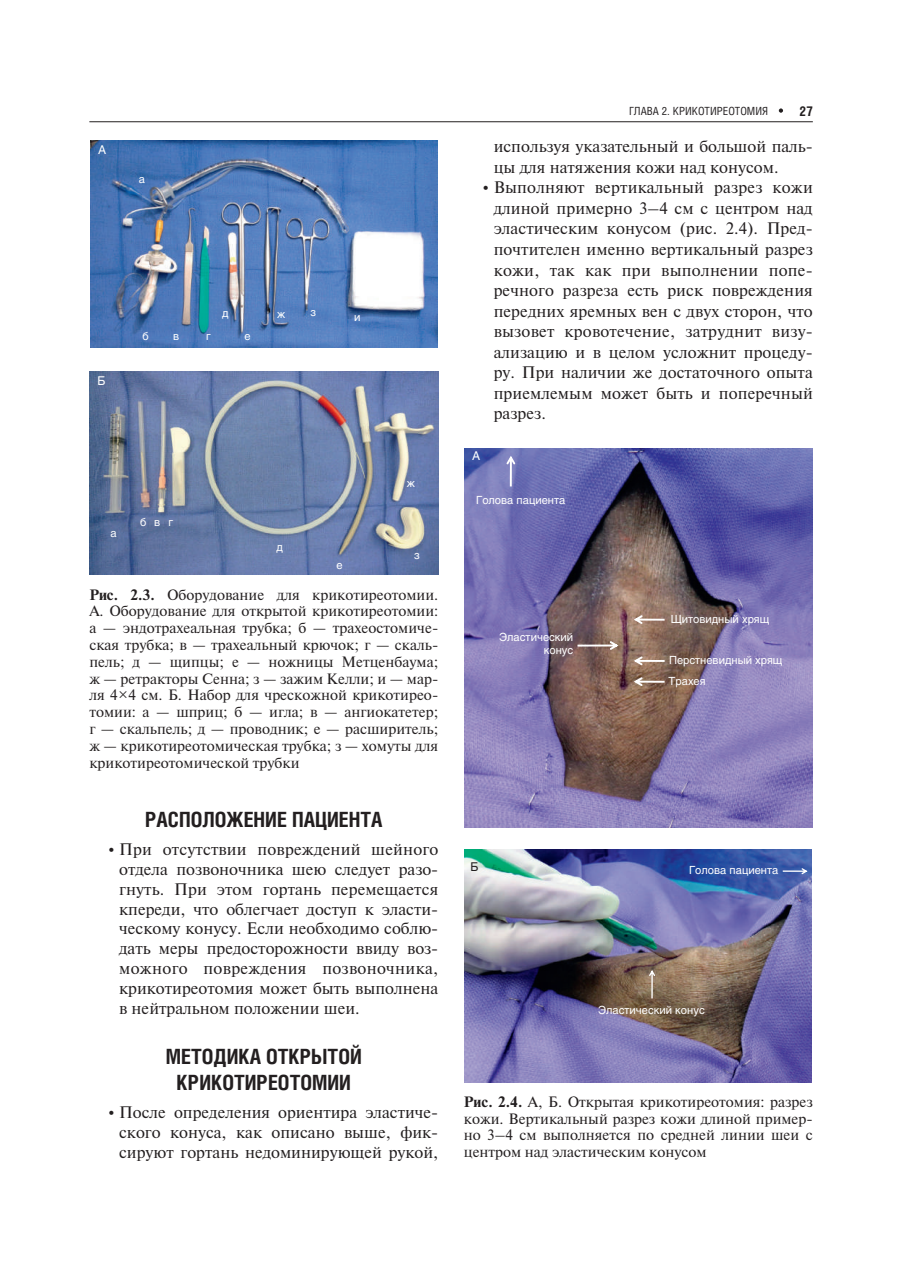
<style>
.page{position:relative;width:915px;height:1276px;background:#fff}
.page>*{position:absolute;margin:0;border:0;box-sizing:border-box;transform-origin:0 0}
.t1{font:700 21px/25.2px "Helios Cond";color:#231f20;text-align:center}
.t2{font:16.65px/20.5px "Newton";color:#231f20;text-align:justify}
.t3{font:15px/16.8px "Newton";color:#231f20;text-align:justify}
.t4{font:700 13.5px "Helios Cond";color:#231f20}
.t5{font:12px "Helios";color:#fff}
.t6{font:12px "Helios";color:#231f20}
.t7{font:11.25px "Helios Cond";color:#231f20}
.t8{font:11.25px "Helios";color:#fff}
.t9{font:11.1px/12.5px "Helios";color:#fff;text-align:right}
.s1{font-weight:700}
</style>
<div class="page">
<hr style="left:89px;top:121px;width:723px;height:1px;background:#231f20">
<svg style="left:778px;top:108px;width:4px;height:5px"></svg>
<img style="left:90px;top:140px;width:347px;height:207px">
<img style="left:89px;top:371px;width:349px;height:203px">
<img style="left:464px;top:448px;width:347px;height:379px">
<svg style="left:506px;top:456px;width:9px;height:30px"></svg>
<svg style="left:633px;top:615px;width:31px;height:9px"></svg>
<svg style="left:633px;top:656px;width:31px;height:9px"></svg>
<svg style="left:633px;top:677px;width:31px;height:9px"></svg>
<svg style="left:577px;top:641px;width:41px;height:9px"></svg>
<img style="left:464px;top:850px;width:347px;height:232px">
<svg style="left:782px;top:868px;width:25px;height:6px"></svg>
<svg style="left:648px;top:970px;width:7px;height:28px"></svg>
<p class="t5" style="left:98px;top:145px;width:10px">А</p>
<p class="t9" style="left:139px;top:174px;width:8px">а</p>
<p class="t5" style="left:98px;top:376px;width:10px">Б</p>
<p class="t9" style="left:142px;top:331px;width:8px">б</p>
<p class="t9" style="left:173px;top:331px;width:8px">в</p>
<p class="t9" style="left:206px;top:331px;width:6px">г</p>
<p class="t9" style="left:222px;top:308px;width:8px">д</p>
<p class="t9" style="left:244px;top:331px;width:8px">е</p>
<p class="t9" style="left:277px;top:308px;width:10px">ж</p>
<p class="t9" style="left:310px;top:307px;width:7px">з</p>
<p class="t9" style="left:354px;top:311px;width:8px">и</p>
<p class="t8" style="left:111px;top:529px;width:8px">а</p>
<p class="t8" style="left:140px;top:518px;width:35px">бвг</p>
<p class="t8" style="left:406px;top:478px;width:10px">ж</p>
<p class="t8" style="left:276px;top:543px;width:8px">д</p>
<p class="t8" style="left:414px;top:551px;width:7px">з</p>
<p class="t3" style="left:89px;top:587px;width:350px"><span class="s1">Рис. 2.3.</span> Оборудование для крикотиреотомии.<br>А. Обо рудование для открытой крикотиреотомии: а — эндотрахеальная трубка; б — трахеостомиче&shy;ская трубка; в — трахеальный крючок; г — скаль&shy;пель; д — щипцы; е — ножницы Метценбаума; ж — ретракторы Сенна; з — зажим Келли; и — мар&shy;ля 4×4 см. Б. Набор для чрескожной крикотирео&shy;томии: а — шприц; б — игла; в — ангиокатетер; г — скальпель; д — проводник; е — расширитель; ж — крикотиреотомическая трубка; з — хомуты для крикотиреотомической трубки</p>
<p class="t8" style="left:336px;top:561px;width:8px">е</p>
<p class="t1" style="left:145px;top:808px;width:239px">РАСПОЛОЖЕНИЕ ПАЦИЕНТА</p>
<p class="t2" style="left:119px;top:841px;width:320px;line-height:19.8px;text-indent:-13px">● При отсутствии повреждений шейного отдела позвоночника шею следует разо&shy;гнуть. При этом гортань перемещается кпереди, что облегчает доступ к эласти&shy;ческому конусу. Если необходимо соблю&shy;дать меры предосторожности ввиду воз&shy;можного повреждения позвоночника, крикотиреотомия может быть выполнена в нейтральном положении шеи.</p>
<p class="t1" style="left:166px;top:1046px;width:197px">МЕТОДИКА ОТКРЫТОЙ<br>КРИКОТИРЕОТОМИИ</p>
<p class="t2" style="left:119px;top:1103px;width:320px;line-height:20px;text-indent:-13px">● После определения ориентира эластиче&shy;ского конуса, как описано выше, фик&shy;сируют гортань недоминирующей рукой,</p>
<p class="t7" style="left:629px;top:104px;width:140px">ГЛАВА 2. КРИКОТИРЕОТОМИЯ</p>
<p class="t4" style="left:799px;top:106px;width:15px">27</p>
<p class="t2" style="left:493px;top:137px;width:320px">используя указательный и большой паль&shy;цы для натяжения кожи над конусом.</p>
<p class="t2" style="left:493px;top:179px;width:320px;text-indent:-13px">●Выполняют вертикальный разрез кожи длиной примерно 3–4 см с центром над эластическим конусом (рис. 2.4). Пред&shy;почтителен именно вертикальный разрез кожи, так как при выполнении попе&shy;речного разреза есть риск повреждения передних яремных вен с двух сторон, что вызовет кровотечение, затруднит визу&shy;ализацию и в целом усложнит процеду&shy;ру. При наличии же достаточного опыта приемлемым может быть и поперечный разрез.</p>
<p class="t5" style="left:472px;top:451px;width:10px">А</p>
<p class="t9" style="left:476px;top:495px;width:91px">Голова пациента</p>
<p class="t9" style="left:499px;top:632px;width:76px">Эластический конус</p>
<p class="t9" style="left:670px;top:614px;width:100px">Щитовидный хрящ</p>
<p class="t9" style="left:668px;top:654px;width:115px">Перстневидный хрящ</p>
<p class="t9" style="left:668px;top:676px;width:38px">Трахея</p>
<p class="t6" style="left:470px;top:862px;width:10px">Б</p>
<p class="t9" style="left:688px;top:865px;width:91px">Голова пациента</p>
<p class="t9" style="left:598px;top:1004px;width:108px">Эластический конус</p>
<p class="t3" style="left:463px;top:1095px;width:350px"><span class="s1">Рис. 2.4.</span> А, Б. Открытая крикотиреотомия: разрез кожи. Вертикальный разрез кожи длиной пример&shy;но 3–4 см выполняется по средней линии шеи с центром над эластическим конусом</p>
</div>
